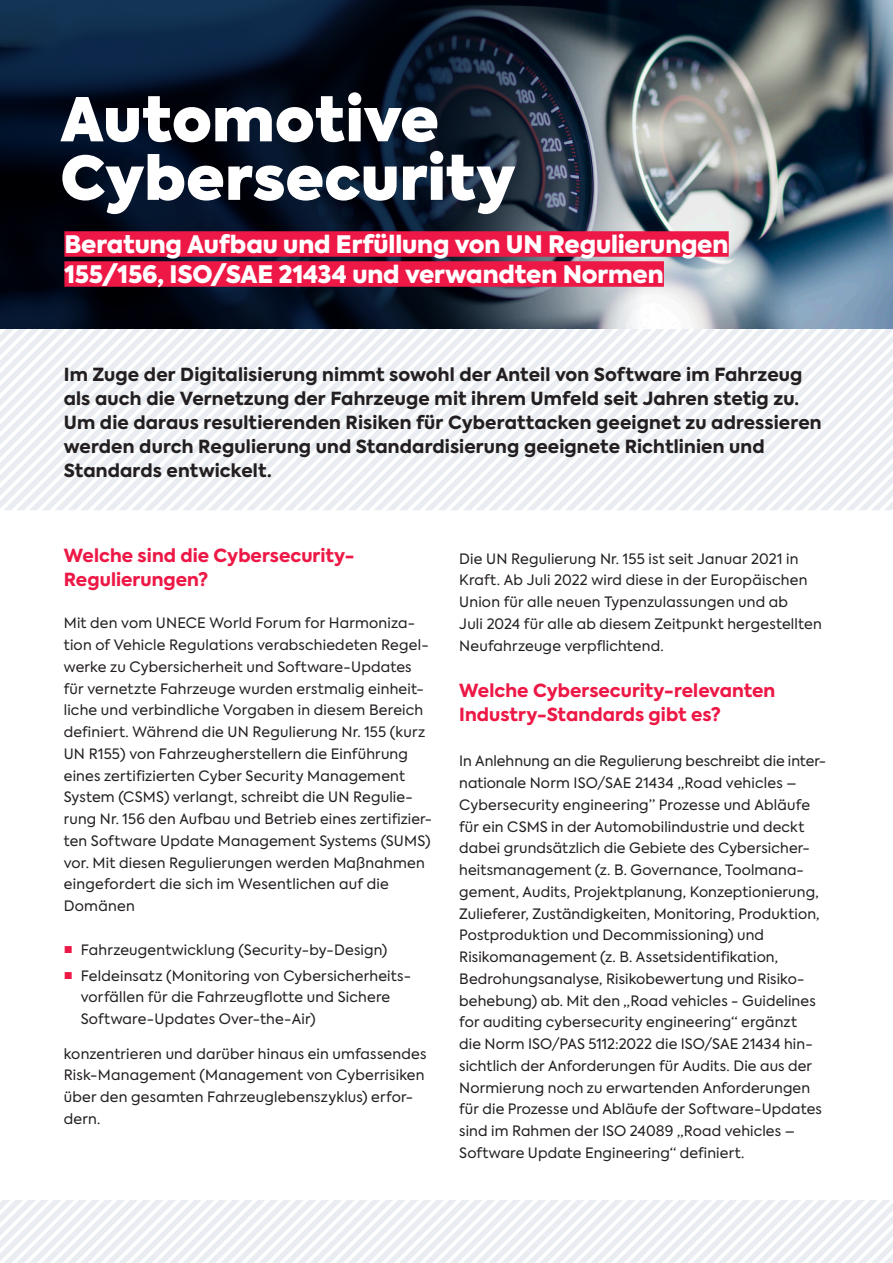
<style>
.page{position:relative;width:893px;height:1263px;background:#fff}
.page>*{position:absolute;margin:0;border:0;box-sizing:border-box;transform-origin:0 0}
.HL_Axiforma{font:800 60px "Axiforma";color:#fff}
.Subline_rote_Unterle{font:900 24px "Axiforma";letter-spacing:-.005em;color:#fff}
.Einleitung_Axiforma{font:800 18px/24px "Axiforma";letter-spacing:.01em;color:#231f20}
.Subline_Bold{font:800 18px/24px "Axiforma";letter-spacing:.005em;color:#ed1845}
.Fliesstext_9_5PT{font:14.25px/21.8px "Axiforma";letter-spacing:.01em;color:#231f20}
.s1{font-family:"Arial";font-size:15px;color:#ed1845}
</style>
<div class="page">
<svg style="left:0;top:328px;width:893px;height:182px"></svg>
<img style="left:0;top:0;width:893px;height:328px">
<svg style="left:0;top:1200px;width:893px;height:63px"></svg>
<div style="left:64px;top:231px;width:665px;height:26px;background:#ed1845"></div>
<div style="left:64px;top:261px;width:600px;height:26px;background:#ed1845"></div>
<p class="HL_Axiforma" style="left:60px;top:76px;width:380px">Automotive</p>
<p class="HL_Axiforma" style="left:60px;top:134px;width:457px">Cybersecurity</p>
<p class="Subline_rote_Unterle" style="left:64px;top:227px;width:666px">Beratung Aufbau und Erfüllung von UN Regulierungen</p>
<p class="Subline_rote_Unterle" style="left:64px;top:257px;width:601px">155/156, ISO/SAE 21434 und verwandten Normen</p>
<p class="Einleitung_Axiforma" style="left:64px;top:363px;width:759px">Im Zuge der Digitalisierung nimmt sowohl der Anteil von Software im Fahrzeug als auch die Vernetzung der Fahrzeuge mit ihrem Umfeld seit Jahren stetig zu.<br>Um die daraus resultierenden Risiken für Cyberattacken geeignet zu adressieren werden durch Regulierung und Standardisierung geeignete Richtlinien und Standards entwickelt.</p>
<p class="Subline_Bold" style="left:64px;top:544px;width:292px">Welche sind die Cybersecurity-</p>
<p class="Subline_Bold" style="left:64px;top:568px;width:146px">Regulierungen?</p>
<p class="Fliesstext_9_5PT" style="left:64px;top:612px;width:370px">Mit den vom UNECE World Forum for Harmoniza&shy;tion of Vehicle Regulations verabschiedeten Regel&shy;werke zu Cybersicherheit und Software-Updates für vernetzte Fahrzeuge wurden erstmalig einheit&shy;liche und verbindliche Vorgaben in diesem Bereich definiert. Während die UN Regulierung Nr. 155 (kurz UN R155) von Fahrzeugherstellern die Einführung eines zertifizierten Cyber Security Management System (CSMS) verlangt, schreibt die UN Regulie&shy;rung Nr. 156 den Aufbau und Betrieb eines zertifizier&shy;ten Software Update Management Systems (SUMS) vor. Mit diesen Regulierungen werden Maßnahmen eingefordert die sich im Wesentlichen auf die Domänen</p>
<p class="Fliesstext_9_5PT" style="left:64px;top:939px;width:325px"><span class="s1">■</span> Fahrzeugentwicklung (Security-by-Design)</p>
<p class="Fliesstext_9_5PT" style="left:81px;top:965px;width:332px;text-indent:-17px"><span class="s1">■</span> Feldeinsatz (Monitoring von Cybersicherheits&shy;vorfällen für die Fahrzeugflotte und Sichere<br>Software-Updates Over-the-Air)</p>
<p class="Fliesstext_9_5PT" style="left:64px;top:1043px;width:364px">konzentrieren und darüber hinaus ein umfassendes Risk-Management (Management von Cyberrisiken über den gesamten Fahrzeuglebenszyklus) erfor&shy;dern.</p>
<p class="Fliesstext_9_5PT" style="left:459px;top:548px;width:364px">Die UN Regulierung Nr. 155 ist seit Januar 2021 in Kraft. Ab Juli 2022 wird diese in der Europäischen Union für alle neuen Typenzulassungen und ab<br>Juli 2024 für alle ab diesem Zeitpunkt hergestellten Neufahrzeuge verpflichtend.</p>
<p class="Subline_Bold" style="left:459px;top:678px;width:318px">Welche Cybersecurity-relevanten<br>Industry-Standards gibt es?</p>
<p class="Fliesstext_9_5PT" style="left:459px;top:750px;width:368px">In Anlehnung an die Regulierung beschreibt die inter&shy;nationale Norm ISO/SAE 21434 „Road vehicles – Cybersecurity engineering” Prozesse und Abläufe für ein CSMS in der Automobilindustrie und deckt dabei grundsätzlich die Gebiete des Cybersicher&shy;heitsmanagement (z. B. Governance, Toolmana&shy;gement, Audits, Projektplanung, Konzeptionierung, Zulieferer, Zuständigkeiten, Monitoring, Produktion, Postproduktion und Decommissioning) und Risikomanagement (z. B. Assetsidentifikation, Bedrohungsanalyse, Risikobewertung und Risiko&shy;behebung) ab. Mit den „Road vehicles - Guidelines for auditing cybersecurity engineering“ ergänzt<br>die Norm ISO/PAS 5112:2022 die ISO/SAE 21434 hin&shy;sichtlich der Anforderungen für Audits. Die aus der Normierung noch zu erwartenden Anforderungen für die Prozesse und Abläufe der Software-Updates sind im Rahmen der ISO 24089 „Road vehicles – Software Update Engineering“ definiert.</p>
</div>
